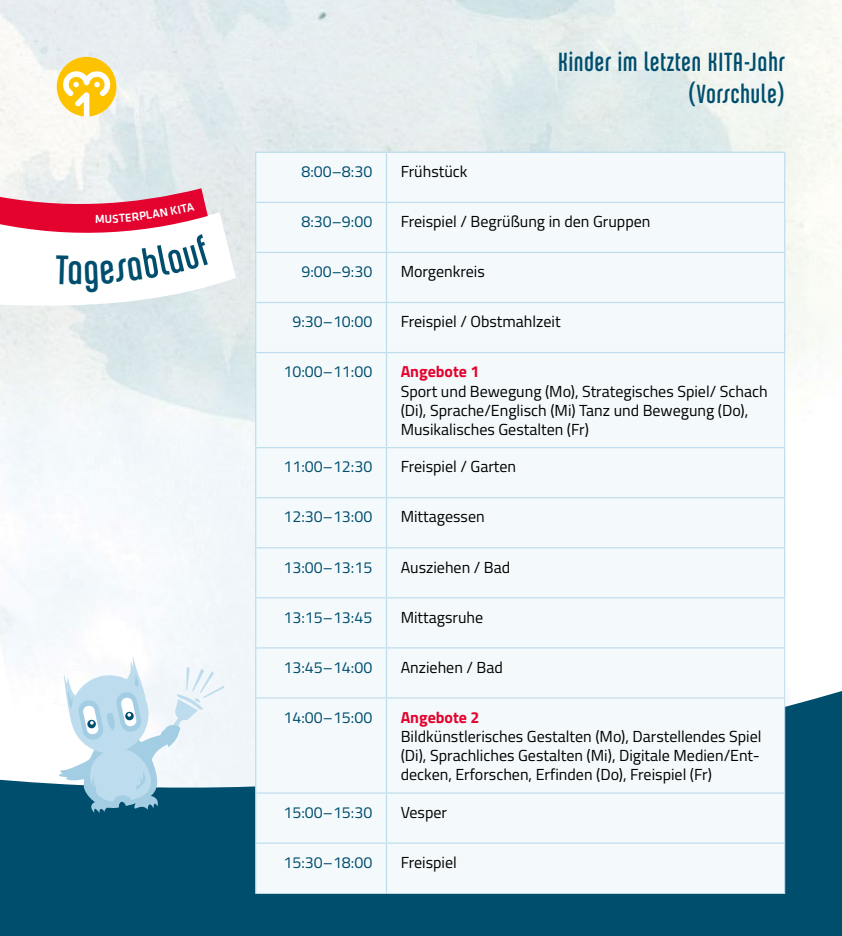
<style>
.page{position:relative;width:842px;height:936px;background:#fff}
.page>*{position:absolute;margin:0;border:0;box-sizing:border-box;transform-origin:0 0}
.t1{font:44px "Chalet Comprime Cologne Seventy";color:#004e6e}
.t2{font:28px/32px "Chalet Comprime Cologne Seventy";letter-spacing:.04em;color:#004e6e;text-align:right}
.t3{font:16px/19.2px "Titillium";color:#000}
.t4{font:16px "Titillium";color:#004e6e}
.t5{font:700 16px "Titillium";color:#e4032e}
</style>
<div class="page">
<svg style="left:0;top:675px;width:842px;height:260px;background:#236682"></svg>
<svg style="left:57px;top:654px;width:167px;height:159px"></svg>
<div style="left:256px;top:153px;width:528px;height:739px;background:#f4f9fb"></div>
<hr style="left:784px;top:353px;width:1px;height:94px;background:#bddced">
<hr style="left:784px;top:598px;width:1px;height:50px;background:#bddced">
<hr style="left:784px;top:648px;width:1px;height:50px;background:#bddced">
<hr style="left:784px;top:698px;width:1px;height:95px;background:#bddced">
<hr style="left:784px;top:793px;width:1px;height:50px;background:#bddced">
<hr style="left:784px;top:843px;width:1px;height:49px;background:#bddced">
<hr style="left:255px;top:153px;width:1px;height:49px;background:#bddced">
<hr style="left:386px;top:153px;width:1px;height:49px;background:#bddced">
<hr style="left:256px;top:202px;width:130px;height:1px;background:#bddced">
<hr style="left:386px;top:202px;width:398px;height:1px;background:#bddced">
<hr style="left:784px;top:153px;width:1px;height:49px;background:#bddced">
<hr style="left:255px;top:202px;width:1px;height:50px;background:#bddced">
<hr style="left:386px;top:203px;width:1px;height:49px;background:#bddced">
<hr style="left:256px;top:252px;width:130px;height:1px;background:#bddced">
<hr style="left:386px;top:252px;width:398px;height:1px;background:#bddced">
<hr style="left:784px;top:202px;width:1px;height:50px;background:#bddced">
<hr style="left:255px;top:252px;width:1px;height:50px;background:#bddced">
<hr style="left:386px;top:253px;width:1px;height:49px;background:#bddced">
<hr style="left:256px;top:302px;width:130px;height:1px;background:#bddced">
<hr style="left:386px;top:302px;width:398px;height:1px;background:#bddced">
<hr style="left:784px;top:252px;width:1px;height:50px;background:#bddced">
<hr style="left:255px;top:302px;width:1px;height:50px;background:#bddced">
<hr style="left:386px;top:303px;width:1px;height:49px;background:#bddced">
<hr style="left:256px;top:352px;width:130px;height:1px;background:#bddced">
<hr style="left:386px;top:352px;width:399px;height:1px;background:#bddced">
<hr style="left:784px;top:302px;width:1px;height:50px;background:#bddced">
<hr style="left:255px;top:352px;width:1px;height:95px;background:#bddced">
<hr style="left:386px;top:353px;width:1px;height:94px;background:#bddced">
<hr style="left:256px;top:447px;width:130px;height:1px;background:#bddced">
<hr style="left:386px;top:447px;width:399px;height:1px;background:#bddced">
<hr style="left:255px;top:447px;width:1px;height:50px;background:#bddced">
<hr style="left:386px;top:448px;width:1px;height:49px;background:#bddced">
<hr style="left:256px;top:497px;width:130px;height:1px;background:#bddced">
<hr style="left:386px;top:497px;width:398px;height:1px;background:#bddced">
<hr style="left:784px;top:448px;width:1px;height:49px;background:#bddced">
<hr style="left:255px;top:497px;width:1px;height:50px;background:#bddced">
<hr style="left:386px;top:498px;width:1px;height:49px;background:#bddced">
<hr style="left:256px;top:547px;width:130px;height:1px;background:#bddced">
<hr style="left:386px;top:547px;width:398px;height:1px;background:#bddced">
<hr style="left:784px;top:497px;width:1px;height:50px;background:#bddced">
<hr style="left:255px;top:547px;width:1px;height:50px;background:#bddced">
<hr style="left:386px;top:548px;width:1px;height:49px;background:#bddced">
<hr style="left:256px;top:597px;width:130px;height:1px;background:#bddced">
<hr style="left:386px;top:597px;width:399px;height:1px;background:#bddced">
<hr style="left:784px;top:547px;width:1px;height:50px;background:#bddced">
<hr style="left:255px;top:597px;width:1px;height:51px;background:#bddced">
<hr style="left:386px;top:598px;width:1px;height:49px;background:#bddced">
<hr style="left:256px;top:647px;width:130px;height:1px;background:#bddced">
<hr style="left:386px;top:647px;width:398px;height:1px;background:#bddced">
<hr style="left:255px;top:648px;width:1px;height:50px;background:#bddced">
<hr style="left:255px;top:698px;width:1px;height:95px;background:#bddced">
<hr style="left:255px;top:793px;width:1px;height:50px;background:#bddced">
<hr style="left:255px;top:843px;width:1px;height:49px;background:#bddced">
<hr style="left:386px;top:648px;width:1px;height:49px;background:#bddced">
<hr style="left:386px;top:698px;width:1px;height:94px;background:#bddced">
<hr style="left:386px;top:793px;width:1px;height:49px;background:#bddced">
<hr style="left:386px;top:843px;width:1px;height:49px;background:#bddced">
<hr style="left:256px;top:697px;width:130px;height:1px;background:#bddced">
<hr style="left:256px;top:792px;width:130px;height:1px;background:#bddced">
<hr style="left:256px;top:842px;width:130px;height:1px;background:#bddced">
<hr style="left:386px;top:697px;width:398px;height:1px;background:#bddced">
<hr style="left:386px;top:792px;width:398px;height:1px;background:#bddced">
<hr style="left:386px;top:842px;width:398px;height:1px;background:#bddced">
<hr style="left:255px;top:152px;width:131px;height:1px;background:#bddced">
<hr style="left:386px;top:152px;width:399px;height:1px;background:#bddced">
<hr style="left:255px;top:892px;width:131px;height:1px;background:#e9f4f7">
<hr style="left:386px;top:892px;width:399px;height:1px;background:#e9f4f7">
<svg style="left:57px;top:57px;width:59px;height:59px"></svg>
<svg style="left:0;top:188px;width:236px;height:117px"></svg>
<h1 class="t1" style="left:68px;top:245px;width:16px">a</h1>
<h2 class="t2" style="left:558px;top:46px;width:228px">Kinder im letzten KITA-Jahr (Vorschule)</h2>
<p class="t4" style="left:301px;top:160px;width:72px">8:00–8:30</p>
<p class="t3" style="left:401px;top:161px;width:68px">Frühstück</p>
<p class="t4" style="left:301px;top:210px;width:72px">8:30–9:00</p>
<p class="t3" style="left:401px;top:211px;width:251px">Freispiel / Begrüßung in den Gruppen</p>
<p class="t4" style="left:301px;top:260px;width:72px">9:00–9:30</p>
<p class="t3" style="left:401px;top:261px;width:86px">Morgenkreis</p>
<p class="t4" style="left:293px;top:310px;width:81px">9:30–10:00</p>
<p class="t3" style="left:401px;top:311px;width:161px">Freispiel / Obstmahlzeit</p>
<p class="t4" style="left:284px;top:360px;width:90px">10:00–11:00</p>
<p class="t5" style="left:401px;top:359px;width:80px">Angebote 1</p>
<p class="t3" style="left:401px;top:380px;width:368px">Sport und Bewegung (Mo), Strategisches Spiel/ Schach (Di), Sprache/Englisch (Mi) Tanz und Bewegung (Do),<br>Musikalisches Gestalten (Fr)</p>
<p class="t4" style="left:284px;top:455px;width:90px">11:00–12:30</p>
<p class="t3" style="left:401px;top:456px;width:117px">Freispiel / Garten</p>
<p class="t4" style="left:284px;top:505px;width:90px">12:30–13:00</p>
<p class="t3" style="left:401px;top:506px;width:86px">Mittagessen</p>
<p class="t4" style="left:284px;top:555px;width:90px">13:00–13:15</p>
<p class="t3" style="left:401px;top:556px;width:111px">Ausziehen / Bad</p>
<p class="t4" style="left:284px;top:605px;width:90px">13:15–13:45</p>
<p class="t3" style="left:401px;top:606px;width:84px">Mittagsruhe</p>
<p class="t4" style="left:284px;top:655px;width:90px">13:45–14:00</p>
<p class="t3" style="left:401px;top:656px;width:104px">Anziehen / Bad</p>
<p class="t4" style="left:284px;top:705px;width:90px">14:00–15:00</p>
<p class="t5" style="left:401px;top:704px;width:80px">Angebote 2</p>
<p class="t3" style="left:401px;top:726px;width:362px;text-align:justify">Bildkünstlerisches Gestalten (Mo), Darstellendes Spiel (Di), Sprachliches Gestalten (Mi), Digitale Medien/Ent&shy;decken, Erforschen, Erfinden (Do), Freispiel (Fr)</p>
<p class="t4" style="left:284px;top:800px;width:90px">15:00–15:30</p>
<p class="t3" style="left:401px;top:801px;width:48px">Vesper</p>
<p class="t4" style="left:284px;top:850px;width:90px">15:30–18:00</p>
<p class="t3" style="left:401px;top:851px;width:58px">Freispiel</p>
</div>
